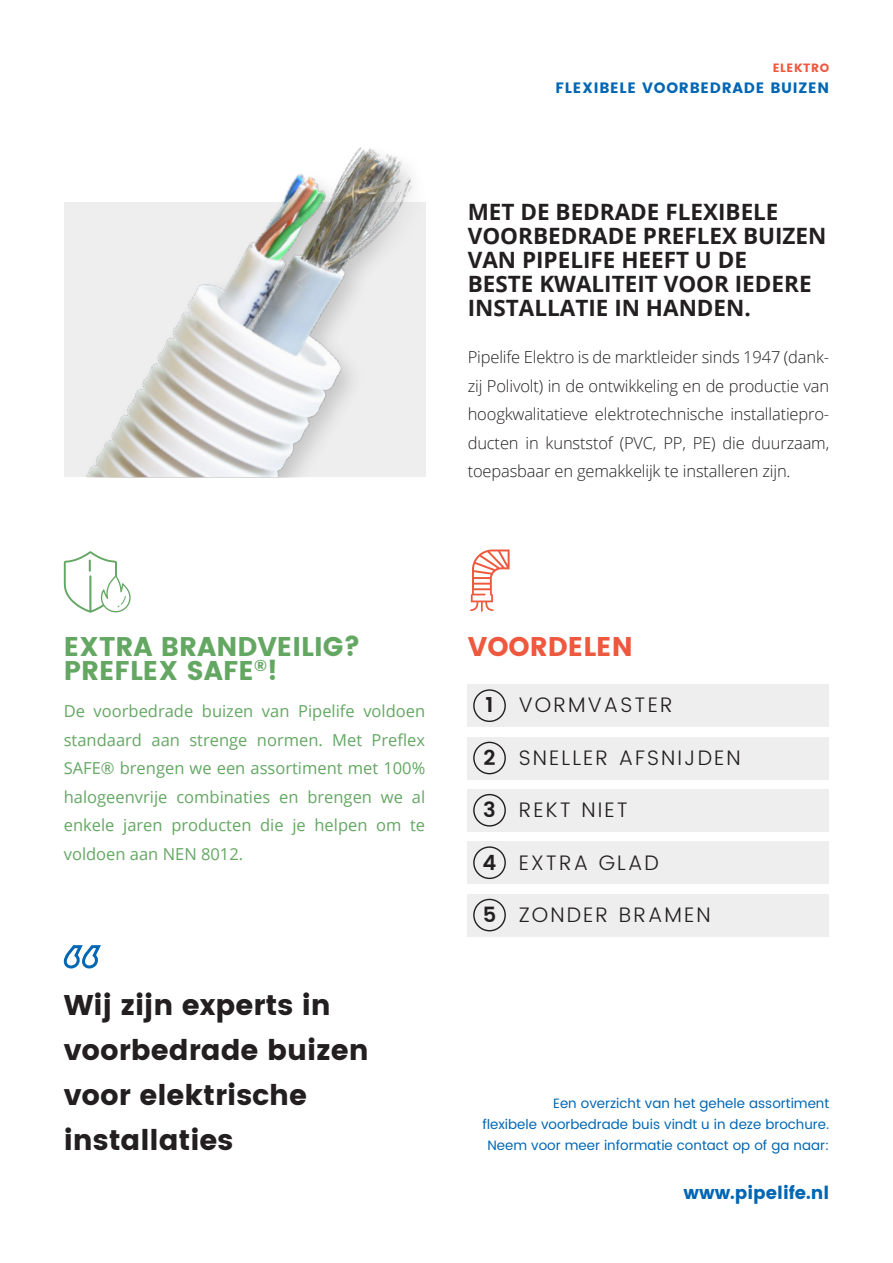
<style>
.page{position:relative;width:893px;height:1263px;background:#fff}
.page>*{position:absolute;margin:0;border:0;box-sizing:border-box;transform-origin:0 0}
.t1{font:28.5px/45px "Poppins";color:#231f20}
.Basisalinea{font:27px/24px "Poppins";color:#64a763}
.Basisalinea-2{font:27px "Poppins";color:#ee583e}
.t2{font:700 22.5px/24px "Open Sans";color:#231f20}
.Basisalinea-3{font:300 21px "Poppins";letter-spacing:.1em;color:#231f20}
.Basisalinea-4{font:600 21px "Poppins";color:#231f20}
.Basisalinea-5{font:18px "Poppins";color:#0166b3}
.t3{font:300 16.5px/28.5px "Open Sans";letter-spacing:-.01em;color:#231f20;text-align:justify}
.t4{font:16.5px/28.5px "Open Sans";color:#64a763;text-align:justify}
.t5{font:15px "Poppins";letter-spacing:.05em;color:#0166b3}
.t6{font:13.5px/21px "Poppins";color:#0166b3;text-align:right}
.t7{font:12px "Poppins";letter-spacing:.05em;color:#ee583e}
</style>
<div class="page">
<svg style="left:63px;top:945px;width:38px;height:24px"></svg>
<img style="left:64px;top:147px;width:361px;height:330px">
<div style="left:468px;top:684px;width:361px;height:43px;background:#eeeeef"></div>
<div style="left:468px;top:789px;width:361px;height:43px;background:#eeeeef"></div>
<div style="left:468px;top:737px;width:361px;height:42px;background:#eeeeef"></div>
<div style="left:468px;top:841px;width:361px;height:43px;background:#eeeeef"></div>
<div style="left:468px;top:894px;width:361px;height:42px;background:#eeeeef"></div>
<div style="left:473px;top:689px;width:33px;height:33px;border:1px solid #231f20;border-radius:50%"></div>
<div style="left:473px;top:742px;width:33px;height:32px;border:1px solid #231f20;border-radius:50%"></div>
<div style="left:473px;top:794px;width:33px;height:33px;border:1px solid #231f20;border-radius:50%"></div>
<div style="left:473px;top:846px;width:33px;height:33px;border:1px solid #231f20;border-radius:50%"></div>
<div style="left:473px;top:899px;width:33px;height:32px;border:1px solid #231f20;border-radius:50%"></div>
<svg style="left:64px;top:551px;width:67px;height:62px"></svg>
<svg style="left:469px;top:549px;width:41px;height:64px"></svg>
<p class="t7" style="left:773px;top:61px;width:58px">ELEKTRO</p>
<p class="t5" style="left:555px;top:79px;width:275px">FLEXIBELE VOORBEDRADE BUIZEN</p>
<p class="t2" style="left:468px;top:199px;width:360px">MET DE BEDRADE FLEXIBELE<br>VOORBEDRADE PREFLEX BUIZEN<br>VAN PIPELIFE HEEFT U DE<br>BESTE KWALITEIT VOOR IEDERE<br>INSTALLATIE IN HANDEN.</p>
<p class="t3" style="left:468px;top:342px;width:363px">Pipelife Elektro is de marktleider sinds 1947 (dank&shy;zij Polivolt) in de ontwikkeling en de productie van hoogkwalitatieve elektrotechnische installatiepro&shy;ducten in kunststof (PVC, PP, PE) die duurzaam, toepasbaar en gemakkelijk te installeren zijn.</p>
<p class="Basisalinea" style="left:64px;top:634px;width:299px">EXTRA BRANDVEILIG?<br>PREFLEX SAFE<sup>®</sup>!</p>
<p class="Basisalinea-2" style="left:468px;top:631px;width:166px">VOORDELEN</p>
<p class="t4" style="left:64px;top:696px;width:363px">De voorbedrade buizen van Pipelife voldoen standaard aan strenge normen. Met Preflex SAFE® brengen we een assortiment met 100% halogeenvrije combinaties en brengen we al enkele jaren producten die je helpen om te voldoen aan NEN 8012.</p>
<p class="t1" style="left:64px;top:983px;width:307px">Wij zijn experts in voorbedrade buizen voor elektrische installaties</p>
<p class="Basisalinea-4" style="left:485px;top:689px;width:10px">1</p>
<p class="Basisalinea-4" style="left:483px;top:742px;width:14px">2</p>
<p class="Basisalinea-4" style="left:483px;top:794px;width:14px">3</p>
<p class="Basisalinea-4" style="left:483px;top:847px;width:15px">4</p>
<p class="Basisalinea-4" style="left:483px;top:899px;width:15px">5</p>
<p class="Basisalinea-3" style="left:519px;top:690px;width:155px">VORMVASTER</p>
<p class="Basisalinea-3" style="left:519px;top:742px;width:223px">SNELLER AFSNIJDEN</p>
<p class="Basisalinea-3" style="left:519px;top:795px;width:111px">REKT NIET</p>
<p class="Basisalinea-3" style="left:519px;top:847px;width:142px">EXTRA GLAD</p>
<p class="Basisalinea-3" style="left:519px;top:900px;width:193px">ZONDER BRAMEN</p>
<p class="t6" style="left:482px;top:1093px;width:348px">Een overzicht van het gehele assortiment<br>flexibele voorbedrade buis vindt u in deze brochure.<br>Neem voor meer informatie contact op of ga naar:</p>
<p class="Basisalinea-5" style="left:683px;top:1182px;width:147px">www.pipelife.nl</p>
</div>
